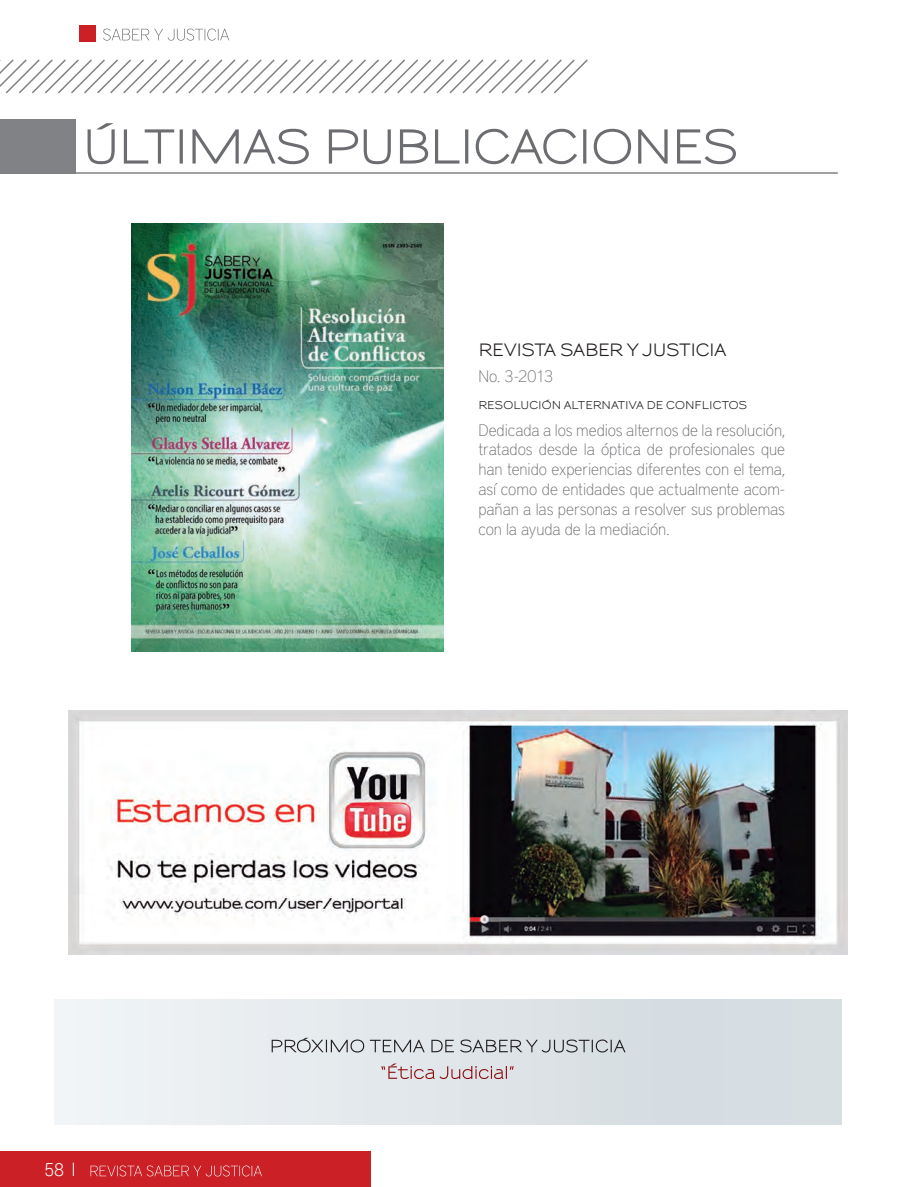
<style>
.page{position:relative;width:917px;height:1187px;background:#fff}
.page>*{position:absolute;margin:0;border:0;box-sizing:border-box;transform-origin:0 0}
.t1{font:300 18px "Roboto";color:#fff}
.t2{font:100 16.5px/19.8px "District Pro";letter-spacing:-.005em;color:#6c6d70;text-align:justify}
.t3{font:700 16.5px "Sansumi";letter-spacing:-.01em;color:#231f20}
.t4{font:700 10.5px "Sansumi";letter-spacing:.01em;color:#231f20}
</style>
<div class="page">
<img style="left:131px;top:224px;width:312px;height:427px">
<div style="left:54px;top:1000px;width:786px;height:124px;background:linear-gradient(to right,#f0f4f6,#d2d9de)"></div>
<img style="left:69px;top:710px;width:778px;height:244px">
<div style="left:0;top:1150px;width:370px;height:37px;background:#ca2026"></div>
<svg style="left:0;top:59px;width:588px;height:35px"></svg>
<svg style="left:73px;top:1162px;width:1px;height:14px"></svg>
<svg style="left:90px;top:1165px;width:172px;height:11px"></svg>
<svg style="left:103px;top:29px;width:126px;height:12px"></svg>
<div style="left:79px;top:25px;width:17px;height:17px;background:#ca2026"></div>
<svg style="left:87px;top:123px;width:648px;height:41px"></svg>
<div style="left:0;top:120px;width:76px;height:54px;background:#808285"></div>
<hr style="left:76px;top:172px;width:761px;height:2px;background:#808285">
<svg style="left:381px;top:1063px;width:132px;height:16px;background:#d1c0c4"></svg>
<svg style="left:271px;top:1038px;width:354px;height:14px;background:#bbbec1"></svg>
<p class="t1" style="left:44px;top:1157px;width:21px">58</p>
<p class="t3" style="left:478px;top:341px;width:249px">REVISTA SABER Y JUSTICIA</p>
<p class="t2" style="left:478px;top:366px;width:76px">No. 3-2013</p>
<p class="t4" style="left:478px;top:399px;width:270px">RESOLUCIÓN ALTERNATIVA DE CONFLICTOS</p>
<p class="t2" style="left:478px;top:419px;width:308px">Dedicada a los medios alternos de la resolución, tratados desde la óptica de profesionales que han tenido experiencias diferentes con el tema, así como de entidades que actualmente acom&shy;pañan a las personas a resolver sus problemas con la ayuda de la mediación.</p>
</div>
